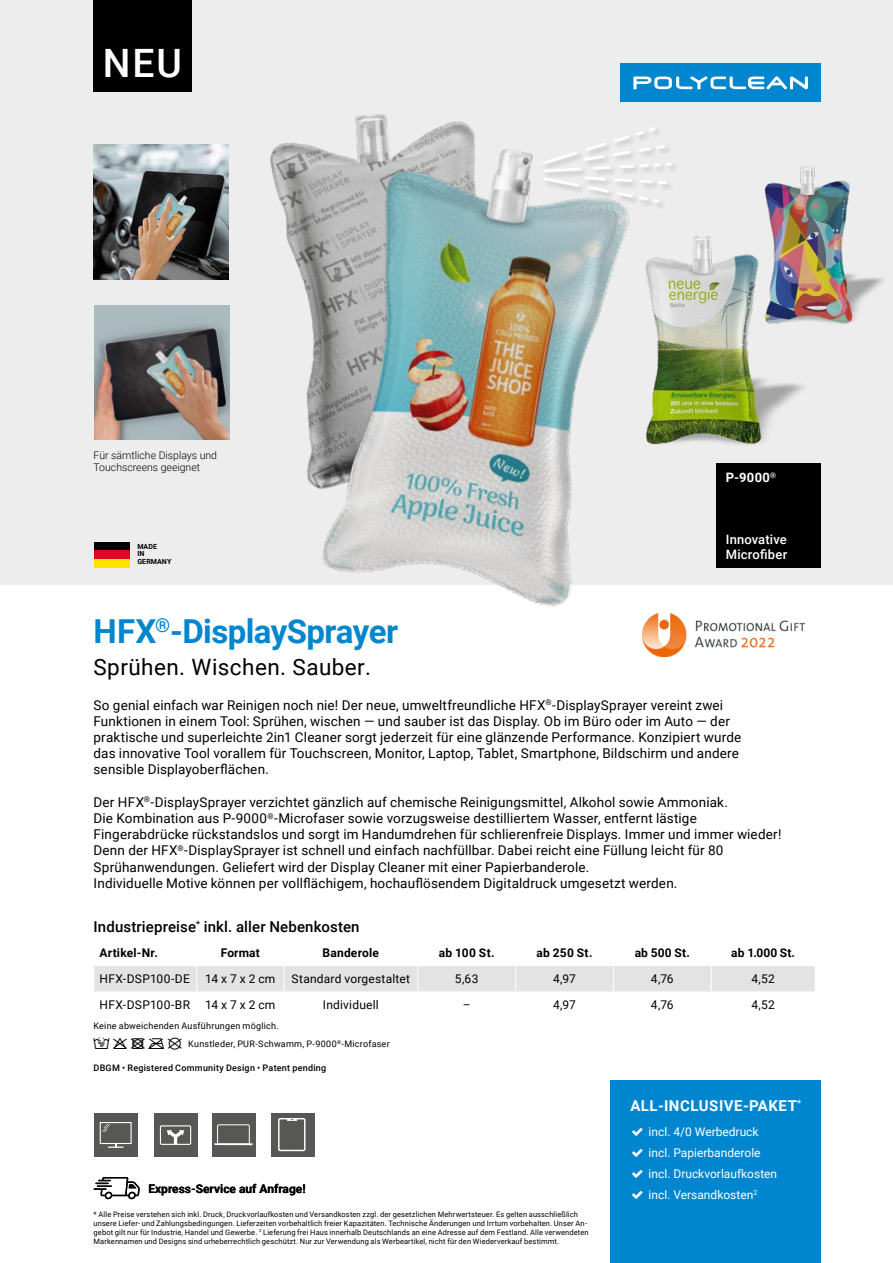
<style>
.page{position:relative;width:893px;height:1263px;background:#fff}
.page>*{position:absolute;margin:0;border:0;box-sizing:border-box;transform-origin:0 0}
.t1{font:500 39.15px "Roboto";color:#fff}
.t2{font:700 33px "Roboto";letter-spacing:-.02em;color:#0086ce}
.t3{font:22.5px "Roboto";letter-spacing:.02em;color:#000}
.t4{font:500 15px "Roboto";letter-spacing:.01em;color:#000}
.t5{font:700 15px "Roboto";letter-spacing:.035em;color:#fff}
.t6{font:13.5px/16.2px "Roboto";letter-spacing:.01em;color:#000}
.t7{font:500 12.9px/15.6px "Roboto";letter-spacing:.015em;color:#fff}
.t8{font:700 12.9px "Roboto";color:#fff}
.t9{font:12px "Roboto";letter-spacing:.015em;color:#000}
.t10{font:700 12px "Roboto";letter-spacing:.01em;color:#000}
.t11{font:12px/21px "Roboto";color:#fff}
.t12{font:300 10.5px/12.6px "Roboto";color:#000}
.t13{font:9px "Roboto";letter-spacing:.025em;color:#000}
.t14{font:500 9px "Roboto";letter-spacing:.025em;color:#000}
.t15{font:7.5px/9px "Roboto";letter-spacing:.015em;color:#000}
.t16{font:700 7.05px/7.8px "Roboto";letter-spacing:.01em;color:#000}
.t17{font:7.05px "Roboto";color:#fff}
</style>
<div class="page">
<div style="left:0;top:0;width:893px;height:585px;background:#ededed"></div>
<div style="left:271px;top:1112px;width:44px;height:44px;background:#575756"></div>
<div style="left:94px;top:1112px;width:44px;height:44px;background:#575756"></div>
<div style="left:212px;top:1112px;width:44px;height:44px;background:#575756"></div>
<div style="left:154px;top:1112px;width:44px;height:44px;background:#575756"></div>
<div style="left:160px;top:1125px;width:31px;height:20px;border:1px solid #fff"></div>
<svg style="left:167px;top:1130px;width:17px;height:14px"></svg>
<div style="left:278px;top:1118px;width:28px;height:33px;border:1px solid #fff"></div>
<svg style="left:287px;top:1118px;width:10px;height:3px"></svg>
<div style="left:217px;top:1124px;width:33px;height:21px;border:1px solid #fff"></div>
<hr style="left:214px;top:1143px;width:39px;height:2px;background:#fff">
<svg style="left:108px;top:1144px;width:16px;height:4px"></svg>
<svg style="left:102px;top:1124px;width:8px;height:8px"></svg>
<div style="left:100px;top:1122px;width:32px;height:22px;border:1px solid #fff"></div>
<svg style="left:94px;top:1177px;width:46px;height:22px"></svg>
<div style="left:94px;top:542px;width:35px;height:8px;background:#000"></div>
<div style="left:94px;top:550px;width:35px;height:9px;background:#e40521"></div>
<div style="left:94px;top:559px;width:35px;height:8px;background:#ffe400"></div>
<div style="left:717px;top:464px;width:104px;height:104px;background:#000"></div>
<img style="left:94px;top:144px;width:134px;height:135px">
<img style="left:95px;top:305px;width:134px;height:135px">
<div style="left:94px;top:0;width:98px;height:92px;background:#000"></div>
<img style="left:642px;top:613px;width:163px;height:44px">
<img style="left:270px;top:114px;width:117px;height:374px">
<svg style="left:646px;top:127px;width:29px;height:78px"></svg>
<img style="left:318px;top:120px;width:328px;height:502px">
<img style="left:636px;top:228px;width:168px;height:232px">
<img style="left:759px;top:166px;width:125px;height:169px">
<div style="left:94px;top:966px;width:721px;height:26px;background:#e3e3e3"></div>
<div style="left:611px;top:1080px;width:210px;height:183px;background:#0086ce"></div>
<div style="left:621px;top:64px;width:200px;height:38px;background:#0086ce"></div>
<svg style="left:633px;top:76px;width:175px;height:13px"></svg>
<h1 class="t1" style="left:103px;top:36px;width:81px">NEU</h1>
<p class="t12" style="left:94px;top:448px;width:125px">Für sämtliche Displays und<br>Touchscreens geeignet</p>
<p class="t16" style="left:137px;top:542px;width:36px">MADE<br>IN<br>GERMANY</p>
<h2 class="t2" style="left:94px;top:608px;width:306px">HFX<sup>®</sup>-DisplaySprayer</h2>
<h3 class="t3" style="left:94px;top:651px;width:279px">Sprühen. Wischen. Sauber.</h3>
<p class="t8" style="left:726px;top:468px;width:52px">P-9000<sup>®</sup></p>
<p class="t7" style="left:726px;top:531px;width:63px">Innovative<br>Microfiber</p>
<p class="t6" style="left:94px;top:696px;width:649px">So genial einfach war Reinigen noch nie! Der neue, umweltfreundliche HFX<sup>®</sup>-DisplaySprayer vereint zwei Funktionen in einem Tool: Sprühen, wischen — und sauber ist das Display. Ob im Büro oder im Auto — der praktische und superleichte 2in1 Cleaner sorgt jederzeit für eine glänzende Performance. Konzipiert wurde das innovative Tool vorallem für Touchscreen, Monitor, Laptop, Tablet, Smartphone, Bildschirm und andere sensible Displayoberflächen.</p>
<p class="t6" style="left:94px;top:793px;width:689px">Der HFX<sup>®</sup>-DisplaySprayer verzichtet gänzlich auf chemische Reinigungsmittel, Alkohol sowie Ammoniak.<br>Die Kombination aus P-9000<sup>®</sup>-Microfaser sowie vorzugsweise destilliertem Wasser, entfernt lästige Fingerabdrücke rückstandslos und sorgt im Handumdrehen für schlierenfreie Displays. Immer und immer wieder!<br>Denn der HFX<sup>®</sup>-DisplaySprayer ist schnell und einfach nachfüllbar. Dabei reicht eine Füllung leicht für 80<br>Sprühanwendungen. Geliefert wird der Display Cleaner mit einer Papierbanderole.<br>Individuelle Motive können per vollflächigem, hochauflösendem Digitaldruck umgesetzt werden.</p>
<p class="t4" style="left:94px;top:916px;width:268px">Industriepreise<sup>*</sup> inkl. aller Nebenkosten</p>
<p class="t10" style="left:100px;top:945px;width:60px">Artikel-Nr.</p>
<p class="t10" style="left:221px;top:945px;width:40px">Format</p>
<p class="t10" style="left:323px;top:945px;width:58px">Banderole</p>
<p class="t10" style="left:439px;top:945px;width:57px">ab 100 St.</p>
<p class="t10" style="left:536px;top:945px;width:57px">ab 250 St.</p>
<p class="t10" style="left:635px;top:945px;width:57px">ab 500 St.</p>
<p class="t10" style="left:731px;top:945px;width:65px">ab 1.000 St.</p>
<p class="t9" style="left:100px;top:970px;width:92px">HFX-DSP100-DE</p>
<p class="t9" style="left:205px;top:970px;width:72px">14 x 7 x 2 cm</p>
<p class="t9" style="left:292px;top:970px;width:120px">Standard vorgestaltet</p>
<p class="t9" style="left:455px;top:970px;width:25px">5,63</p>
<p class="t9" style="left:553px;top:970px;width:24px">4,97</p>
<p class="t9" style="left:651px;top:970px;width:24px">4,76</p>
<p class="t9" style="left:751px;top:970px;width:25px">4,52</p>
<p class="t9" style="left:100px;top:996px;width:177px">HFX-DSP100-BR 14 x 7 x 2 cm</p>
<p class="t9" style="left:323px;top:996px;width:57px">Individuell</p>
<p class="t9" style="left:463px;top:996px;width:9px">–</p>
<p class="t9" style="left:553px;top:996px;width:24px">4,97</p>
<p class="t9" style="left:651px;top:996px;width:24px">4,76</p>
<p class="t9" style="left:751px;top:996px;width:25px">4,52</p>
<p class="t13" style="left:94px;top:1019px;width:187px">Keine abweichenden Ausführungen möglich.</p>
<p class="t13" style="left:188px;top:1038px;width:203px">Kunstleder, PUR-Schwamm, P-9000<sup>®</sup>-Microfaser</p>
<p class="t14" style="left:94px;top:1061px;width:234px">DBGM • Registered Community Design • Patent pending</p>
<p class="t5" style="left:630px;top:1095px;width:172px">ALL-INCLUSIVE-PAKET<sup>*</sup></p>
<p class="t11" style="left:649px;top:1121px;width:130px">incl. 4/0 Werbedruck incl. Papierbanderole incl. Druckvorlaufkosten incl. Versandkosten</p>
<p class="t10" style="left:148px;top:1180px;width:159px">Express-Service auf Anfrage!</p>
<p class="t17" style="left:753px;top:1188px;width:5px">2</p>
<p class="t15" style="left:94px;top:1209px;width:497px">* Alle Preise verstehen sich inkl. Druck, Druckvorlaufkosten und Versandkosten zzgl. der gesetzlichen Mehrwertsteuer. Es gelten ausschließlich unsere Liefer- und Zahlungsbedingungen. Lieferzeiten vorbehaltlich freier Kapazitäten. Technische Änderungen und Irrtum vorbehalten. Unser An&shy;gebot gilt nur für Industrie, Handel und Gewerbe. <sup>2</sup> Lieferung frei Haus innerhalb Deutschlands an eine Adresse auf dem Festland. Alle verwendeten Markennamen und Designs sind urheberrechtlich geschützt. Nur zur Verwendung als Werbeartikel, nicht für den Wiederverkauf bestimmt.</p>
</div>
